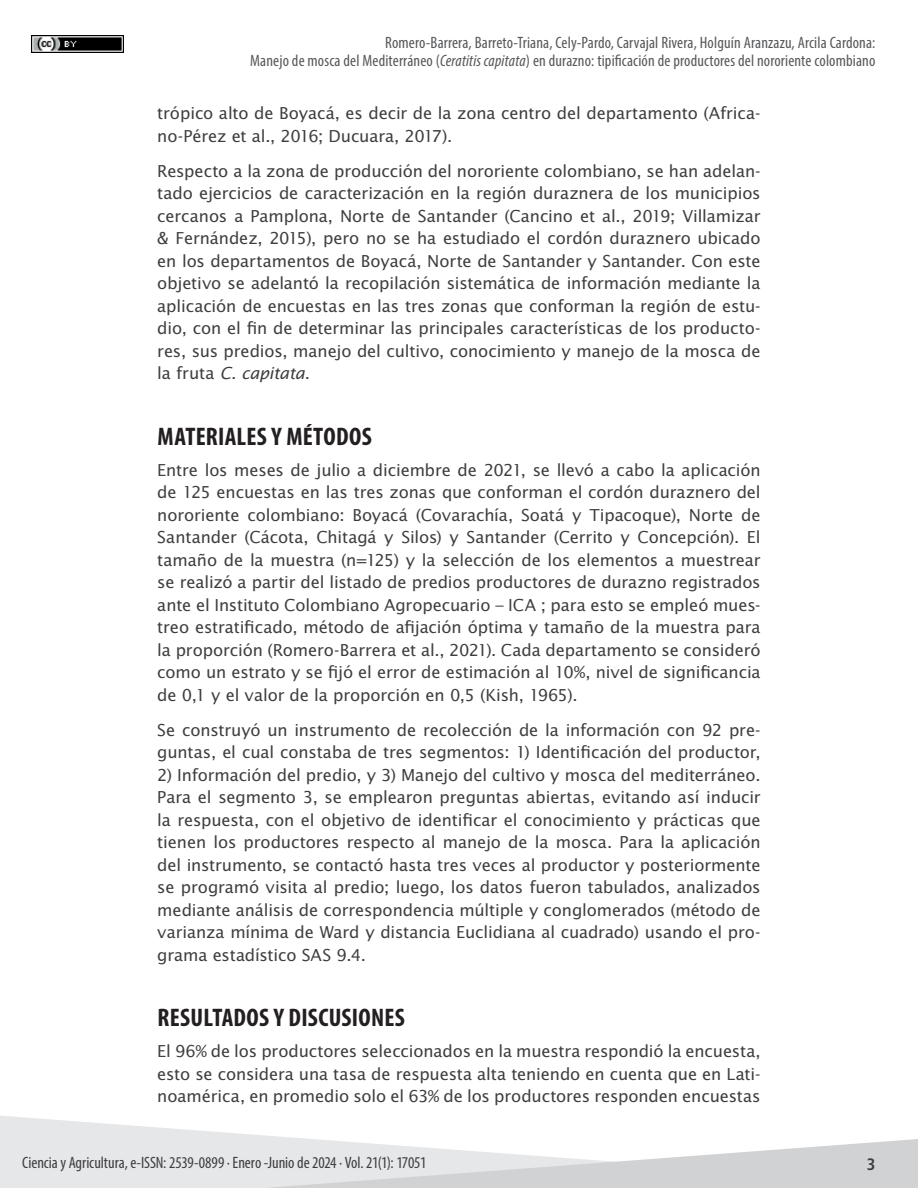
<style>
.page{position:relative;width:918px;height:1188px;background:#fff}
.page>*{position:absolute;margin:0;border:0;box-sizing:border-box;transform-origin:0 0}
._6_título_N1{font:700 condensed 25.5px "Myriad Pro";letter-spacing:.01em;color:#231f20}
._7_Texto{font:16.5px/22.5px "Lucida Sans Std";letter-spacing:-.01em;color:#3e3e3f;text-align:justify}
.t1{font:condensed 16.5px/18px "Myriad Pro";letter-spacing:.01em;color:#57585a;text-align:right}
.t2{font:condensed 16.5px "Myriad Pro";letter-spacing:-.005em;color:#3e3e3f}
.t3{font:700 condensed 16.5px "Frutiger LT Std";color:#3e3e3f}
.s1{font-style:italic}
</style>
<div class="page">
<svg style="left:0;top:1116px;width:307px;height:72px;fill:#e6e7e9"></svg>
<svg style="left:269px;top:1139px;width:649px;height:49px"></svg>
<img style="left:31px;top:36px;width:92px;height:17px">
<p class="t1" style="left:250px;top:33px;width:627px">Romero-Barrera, Barreto-Triana, Cely-Pardo, Carvajal Rivera, Holguín Aranzazu, Arcila Cardona:<br>Manejo de mosca del Mediterráneo (<span class="s1">Ceratitis capitata</span>) en durazno: tipificación de productores del nororiente colombiano</p>
<p class="_7_Texto" style="left:157px;top:102px;width:605px">trópico alto de Boyacá, es decir de la zona centro del departamento (Africa&shy;no-Pérez et al., 2016; Ducuara, 2017).</p>
<p class="_7_Texto" style="left:157px;top:160px;width:605px">Respecto a la zona de producción del nororiente colombiano, se han adelan&shy;tado ejercicios de caracterización en la región duraznera de los municipios cercanos a Pamplona, Norte de Santander (Cancino et al., 2019; Villamizar &amp; Fernández, 2015), pero no se ha estudiado el cordón duraznero ubicado en los departamentos de Boyacá, Norte de Santander y Santander. Con este objetivo se adelantó la recopilación sistemática de información mediante la aplicación de encuestas en las tres zonas que conforman la región de estu&shy;dio, con el fin de determinar las principales características de los producto&shy;res, sus predios, manejo del cultivo, conocimiento y manejo de la mosca de la fruta <span class="s1">C. capitata</span>.</p>
<p class="_6_título_N1" style="left:158px;top:420px;width:216px">MATERIALES Y MÉTODOS</p>
<p class="_7_Texto" style="left:157px;top:459px;width:605px">Entre los meses de julio a diciembre de 2021, se llevó a cabo la aplicación de 125 encuestas en las tres zonas que conforman el cordón duraznero del nororiente colombiano: Boyacá (Covarachía, Soatá y Tipacoque), Norte de Santander (Cácota, Chitagá y Silos) y Santander (Cerrito y Concepción). El tamaño de la muestra (n=125) y la selección de los elementos a muestrear se realizó a partir del listado de predios productores de durazno registrados ante el Instituto Colombiano Agropecuario – ICA ; para esto se empleó mues&shy;treo estratificado, método de afijación óptima y tamaño de la muestra para la proporción (Romero-Barrera et al., 2021). Cada departamento se consideró como un estrato y se fijó el error de estimación al 10%, nivel de significancia de 0,1 y el valor de la proporción en 0,5 (Kish, 1965).</p>
<p class="_7_Texto" style="left:157px;top:719px;width:605px">Se construyó un instrumento de recolección de la información con 92 pre&shy;guntas, el cual constaba de tres segmentos: 1) Identificación del productor,</p>
<p class="_7_Texto" style="left:157px;top:764px;width:605px">2) Información del predio, y 3) Manejo del cultivo y mosca del mediterráneo.<br>Para el segmento 3, se emplearon preguntas abiertas, evitando así inducir la respuesta, con el objetivo de identificar el conocimiento y prácticas que tienen los productores respecto al manejo de la mosca. Para la aplicación del instrumento, se contactó hasta tres veces al productor y posteriormente se programó visita al predio; luego, los datos fueron tabulados, analizados mediante análisis de correspondencia múltiple y conglomerados (método de varianza mínima de Ward y distancia Euclidiana al cuadrado) usando el pro&shy;grama estadístico SAS 9.4.</p>
<p class="_6_título_N1" style="left:158px;top:1002px;width:249px">RESULTADOS Y DISCUSIONES</p>
<p class="_7_Texto" style="left:157px;top:1040px;width:605px">El 96% de los productores seleccionados en la muestra respondió la encuesta, esto se considera una tasa de respuesta alta teniendo en cuenta que en Lati&shy;noamérica, en promedio solo el 63% de los productores responden encuestas</p>
<p class="t2" style="left:22px;top:1153px;width:406px">Ciencia y Agricultura, e-ISSN: 2539-0899 ∙ Enero -Junio de 2024 ∙ Vol. 21(1): 17051</p>
<p class="t3" style="left:867px;top:1154px;width:10px">3</p>
</div>
